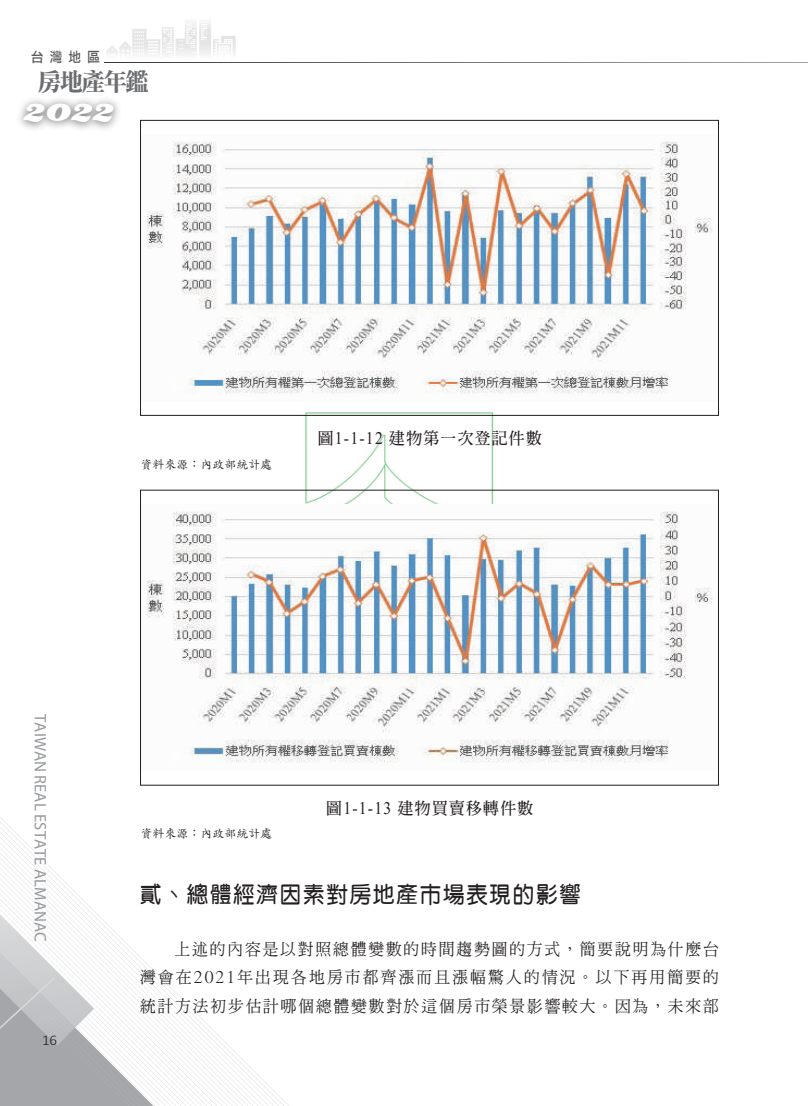
<style>
.page{position:relative;width:808px;height:1106px;background:#fff}
.page>*{position:absolute;margin:0;border:0;box-sizing:border-box;transform-origin:0 0}
.t1{font:42px "Creampuff";color:#fff}
.t2{font:25.05px "DF Li Song Bd HK BF";letter-spacing:-.08em;color:#6c6d70;scale:.95 1}
.t3{font:22.5px "DF Yuan Bd HKP BF";letter-spacing:.09em;color:#231f20;scale:.95 1}
.t4{font:16.65px "Myriad Pro";color:#97999c}
.t5{font:16.5px/28.5px "DF Ming Md HKP BF";letter-spacing:.12em;color:#231f20;text-align:justify;scale:.95 1}
.t6{font:16.5px "DF Ming Bd HKP BF";letter-spacing:.09em;color:#231f20;scale:.95 1}
.t7{font:300 15px "Calibri";color:#231f20}
.t8{font:13.8px "DF Li Hei Md HK BF";color:#57585a;scale:.91 1}
.t9{font:12px "DF Kai Shu Md HKP BF";color:#231f20}
</style>
<div class="page">
<img style="left:202px;top:412px;width:404px;height:92px">
<svg style="left:106px;top:21px;width:130px;height:34px"></svg>
<svg style="left:0;top:817px;width:289px;height:289px"></svg>
<img style="left:19px;top:99px;width:100px;height:30px">
<svg style="left:0;top:889px;width:166px;height:217px"></svg>
<img style="left:146px;top:141px;width:567px;height:253px">
<div style="left:140px;top:120px;width:579px;height:296px;border:1px solid #231f20"></div>
<img style="left:146px;top:511px;width:567px;height:252px">
<div style="left:140px;top:490px;width:579px;height:295px;border:1px solid #231f20"></div>
<p class="t8" style="left:31px;top:50px;width:77px">台灣地區</p>
<h2 class="t2" style="left:37px;top:69px;width:119px">房地產年鑑</h2>
<h1 class="t1" style="left:22px;top:87px;width:94px">2022</h1>
<p class="t9" style="left:140px;top:458px;width:134px">資料來源：內政部統計處</p>
<p class="t6" style="left:318px;top:430px;width:237px">圖1-1-12 建物第一次登記件數</p>
<p class="t4" style="left:51px;top:714px;width:229px;rotate:90deg">TAIWAN REAL ESTATE ALMANAC</p>
<p class="t7" style="left:42px;top:1030px;width:17px">16</p>
<p class="t9" style="left:140px;top:827px;width:134px">資料來源：內政部統計處</p>
<p class="t6" style="left:326px;top:799px;width:219px">圖1-1-13 建物買賣移轉件數</p>
<p class="t3" style="left:140px;top:883px;width:465px">貳、總體經濟因素對房地產市場表現的影響</p>
<p class="t5" style="left:140px;top:935px;width:611px;text-indent:34px">上述的內容是以對照總體變數的時間趨勢圖的方式，簡要說明為什麼台灣會在2021年出現各地房市都齊漲而且漲幅驚人的情況。以下再用簡要的統計方法初步估計哪個總體變數對於這個房市榮景影響較大。因為，未來部</p>
</div>
